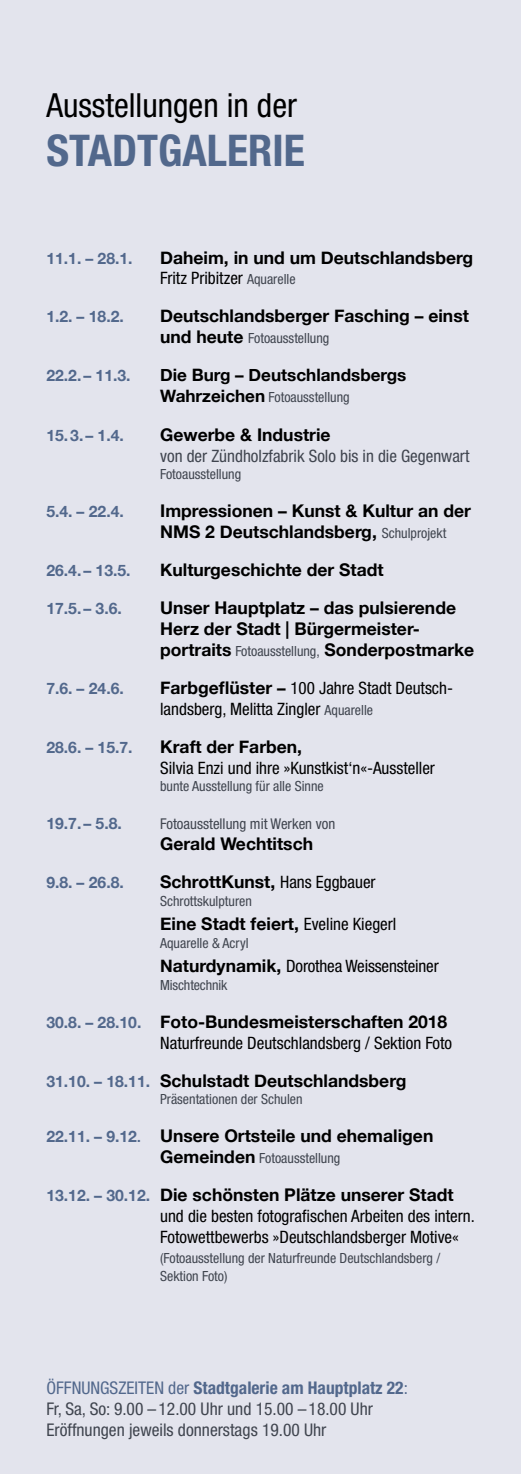
<style>
.page{position:relative;width:521px;height:1474px;background:#fff}
.page>*{position:absolute;margin:0;border:0;box-sizing:border-box;transform-origin:0 0}
.t1{font:700 condensed 43.75px "Helvetica Neue";color:#52688c}
.t2{font:condensed 33.25px "Helvetica Neue";color:#000}
.t3{font:700 17.5px/21px "Helvetica Neue";color:#000}
.t4{font:condensed 17.5px/21px "Helvetica Neue";color:#40454f}
.t5{font:condensed 17.5px "Helvetica Neue";color:#52688c}
.t6{font:condensed 17.15px/20.5px "Helvetica Neue";color:#000}
.t7{font:condensed 17.15px "Helvetica Neue";color:#40454f}
.t8{font:700 17.15px "Helvetica Neue";color:#000}
.t9{font:700 15.75px "Helvetica Neue";color:#52688c}
.t10{font:condensed 14.88px "Helvetica Neue";color:#40454f}
.t11{font:condensed 14px/17.5px "Helvetica Neue";color:#40454f}
.s1{font-size:14px;color:#40454f}
.s2{font-weight:700;font-stretch:normal;font-size:17.5px;color:#000}
.s3{font-weight:700;font-stretch:normal;font-size:17.15px;color:#000}
.s4{font-weight:400;font-stretch:condensed;font-size:14px;color:#40454f}
.s5{font-size:17.15px}
.s6{font-weight:700;font-stretch:normal;font-size:17.5px}
.s7{font-weight:700;font-stretch:normal}
.s8{font-weight:400;font-stretch:condensed;font-size:17.15px}
.s9{font-size:15.75px;color:#52688c}
.s10{font-size:13.3px;color:#52688c}
.s11{color:#52688c}
.s12{font-weight:700;color:#52688c}
</style>
<div class="page">
<div style="left:0;top:0;width:521px;height:1473px;background:#e3e4ed"></div>
<h2 class="t2" style="left:46px;top:86px;width:252px">Ausstellungen in der</h2>
<h1 class="t1" style="left:46px;top:124px;width:260px">STADTGALERIE</h1>
<p class="t9" style="left:46px;top:246px;width:88px">11.1. – 28.1.</p>
<p class="t3" style="left:160px;top:247px;width:314px">Daheim, in und um Deutschlandsberg</p>
<p class="t6" style="left:160px;top:268px;width:137px">Fritz Pribitzer <span class="s1">Aquarelle</span></p>
<p class="t9" style="left:46px;top:304px;width:79px">1.2. – 18.2.</p>
<p class="t3" style="left:160px;top:306px;width:310px">Deutschlandsberger Fasching – einst</p>
<p class="t11" style="left:160px;top:329px;width:171px"><span class="s2">und heute</span> Fotoausstellung</p>
<p class="t9" style="left:46px;top:363px;width:86px">22.2.– 11.3.</p>
<p class="t8" style="left:160px;top:362px;width:248px">Die Burg – Deutschlandsbergs</p>
<p class="t11" style="left:160px;top:389px;width:191px"><span class="s3">Wahrzeichen</span> Fotoausstellung</p>
<p class="t9" style="left:46px;top:422px;width:79px">15.3.– 1.4.</p>
<p class="t3" style="left:160px;top:424px;width:172px">Gewerbe &amp; Industrie</p>
<p class="t7" style="left:160px;top:445px;width:311px">von der Zündholzfabrik Solo bis in die Gegenwart</p>
<p class="t11" style="left:160px;top:465px;width:83px">Fotoausstellung</p>
<p class="t9" style="left:46px;top:499px;width:79px">5.4. – 22.4.</p>
<p class="t3" style="left:160px;top:501px;width:312px">Impressionen – Kunst &amp; Kultur an der<br>NMS 2 Deutschlandsberg, <span class="s4">Schulprojekt</span></p>
<p class="t9" style="left:46px;top:558px;width:86px">26.4.– 13.5.</p>
<p class="t3" style="left:160px;top:560px;width:225px"><span class="s5">K</span>ulturgeschichte der Stadt</p>
<p class="t9" style="left:46px;top:596px;width:77px">17.5.– 3.6.</p>
<p class="t3" style="left:160px;top:598px;width:316px">Unser Hauptplatz – das pulsierende<br>Herz der Stadt | Bürgermeister&shy;portraits <span class="s4">Fotoausstellung,</span> Sonderpostmarke</p>
<p class="t9" style="left:46px;top:676px;width:79px">7.6. – 24.6.</p>
<p class="t6" style="left:160px;top:678px;width:294px"><span class="s6">Farbgeflüster</span> <span class="s7">–</span> 100 Jahre Stadt Deutsch&shy;landsberg, Melitta Zingler <span class="s1">Aquarelle</span></p>
<p class="t9" style="left:46px;top:735px;width:88px">28.6. – 15.7.</p>
<p class="t3" style="left:160px;top:736px;width:143px">Kraft der Farben,</p>
<p class="t6" style="left:160px;top:757px;width:276px">Silvia Enzi und ihre »Kunstkist‘n«-Aussteller</p>
<p class="t11" style="left:160px;top:777px;width:165px">bunte Ausstellung für alle Sinne</p>
<p class="t9" style="left:46px;top:811px;width:77px">19.7.– 5.8.</p>
<p class="t10" style="left:160px;top:815px;width:177px">Fotoausstellung mit Werken von</p>
<p class="t3" style="left:160px;top:833px;width:154px">Gerald Wechtitsch</p>
<p class="t9" style="left:46px;top:870px;width:79px">9.8. – 26.8.</p>
<p class="t3" style="left:160px;top:871px;width:217px">SchrottKunst, <span class="s8">Hans Eggbauer</span></p>
<p class="t11" style="left:160px;top:891px;width:93px">Schrottskulpturen</p>
<p class="t3" style="left:160px;top:913px;width:238px">Eine Stadt feiert, <span class="s8">Eveline Kiegerl</span></p>
<p class="t11" style="left:160px;top:933px;width:90px">Aquarelle &amp; Acryl</p>
<p class="t6" style="left:160px;top:955px;width:280px"><span class="s7">N</span><span class="s6">aturdynamik,</span> Dorothea Weissensteiner</p>
<p class="t11" style="left:160px;top:975px;width:69px">Mischtechnik</p>
<p class="t3" style="left:46px;top:1011px;width:402px"><span class="s9">30.8. – 28.10.</span> Foto-Bundesmeisterschaften 2018</p>
<p class="t6" style="left:160px;top:1032px;width:294px">Naturfreunde Deutschlandsberg / Sektion Foto</p>
<p class="t3" style="left:46px;top:1070px;width:361px"><span class="s9">31.10. – 18.11.</span> Schulstadt Deutschlandsberg</p>
<p class="t11" style="left:160px;top:1090px;width:144px">Präsentationen der Schulen</p>
<p class="t3" style="left:46px;top:1126px;width:388px"><span class="s9">22.11. – 9.12</span><span class="s10">.</span> Unsere Ortsteile und ehemaligen</p>
<p class="t11" style="left:160px;top:1149px;width:182px"><span class="s2">Gemeinden</span> Fotoausstellung</p>
<p class="t3" style="left:46px;top:1185px;width:409px"><span class="s9">13.12. – 30.12.</span> Die schönsten Plätze unserer Stadt</p>
<p class="t6" style="left:160px;top:1205px;width:316px">und die besten fotografischen Arbeiten des intern.<br>Fotowettbewerbs »Deutschlandsberger Motive«</p>
<p class="t11" style="left:160px;top:1249px;width:281px">(Fotoausstellung der Naturfreunde Deutschlandsberg /<br>Sektion Foto)</p>
<p class="t5" style="left:46px;top:1377px;width:54px">Öffnungsze</p>
<p class="t4" style="left:46px;top:1377px;width:363px;text-indent:88px"><span class="s11">iten der</span> <span class="s12">Stadtgalerie am Hauptplatz 22</span><span class="s11">:<br></span>Fr, Sa, So: 9.00 – 12.00 Uhr und 15.00 – 18.00 Uhr<br>Eröffnungen jeweils donnerstags 19.00 Uhr</p>
</div>
